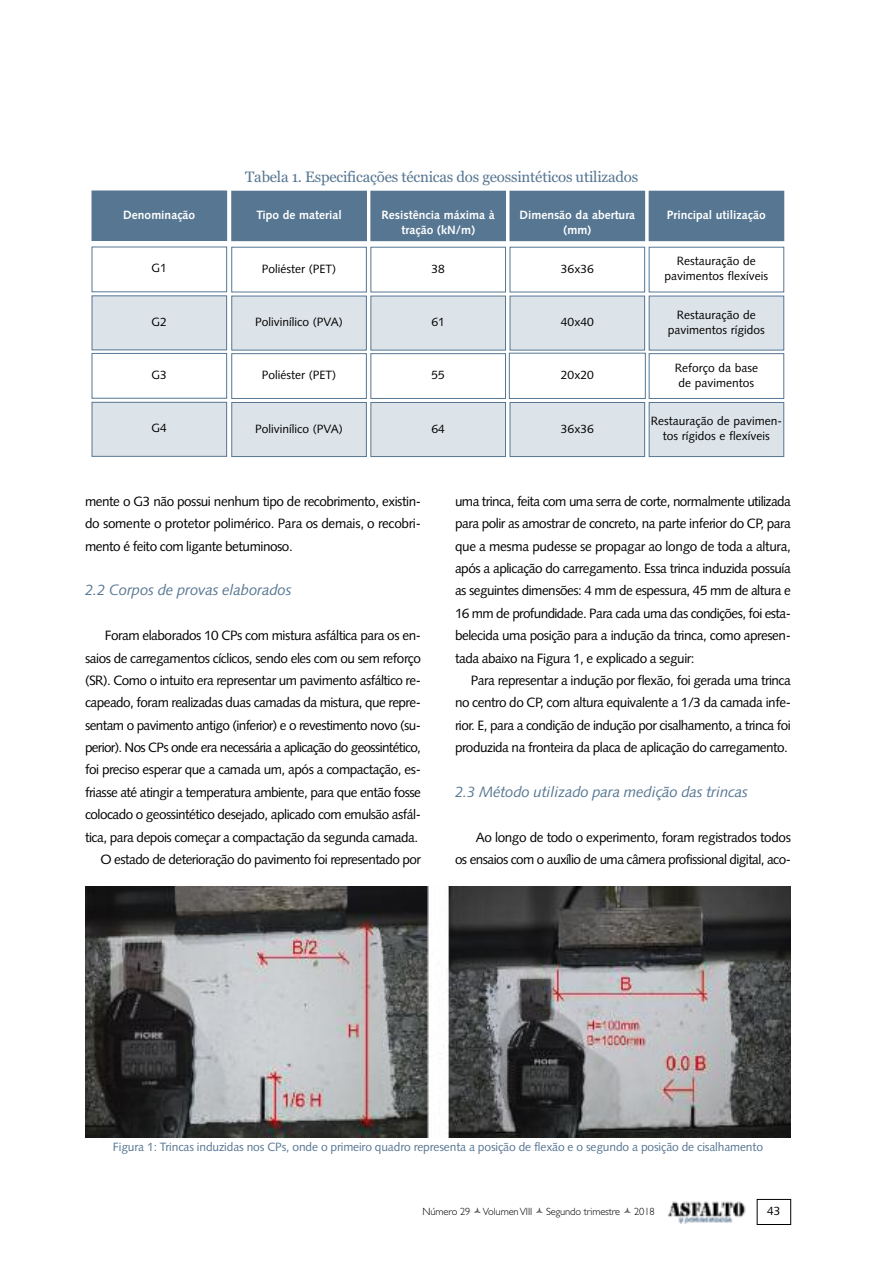
<style>
.page{position:relative;width:893px;height:1263px;background:#fff}
.page>*{position:absolute;margin:0;border:0;box-sizing:border-box;transform-origin:0 0}
.t1{font:italic 15px "Syntax LT Std";letter-spacing:-.01em;color:#567692}
.t2{font:15px "Georgia";letter-spacing:-.01em;color:#567692}
.t3{font:13.5px/22.4px "Syntax LT Std";letter-spacing:-.035em;color:#000;text-align:justify}
.t4{font:12px/15px "Syntax LT Std";color:#000;text-align:center}
.t5{font:12px "Syntax LT Std";letter-spacing:-.01em;color:#567692}
.t6{font:700 12px/15px "Syntax LT Std";color:#fff;text-align:center}
.t7{font:300 10.5px "Gill Sans";letter-spacing:-.01em;color:#000}
</style>
<div class="page">
<img style="left:667px;top:1201px;width:79px;height:22px">
<div style="left:757px;top:1199px;width:34px;height:26px;border:1px solid #000"></div>
<div style="left:92px;top:247px;width:135px;height:45px;border:1px solid #567692"></div>
<div style="left:92px;top:191px;width:134px;height:49px;background:#567692"></div>
<div style="left:92px;top:191px;width:135px;height:50px;border:1px solid #567692"></div>
<div style="left:92px;top:296px;width:134px;height:54px;background:#dde4e9"></div>
<div style="left:92px;top:296px;width:135px;height:54px;border:1px solid #567692"></div>
<div style="left:92px;top:353px;width:135px;height:45px;border:1px solid #567692"></div>
<div style="left:92px;top:402px;width:134px;height:54px;background:#dde4e9"></div>
<div style="left:92px;top:402px;width:135px;height:55px;border:1px solid #567692"></div>
<div style="left:231px;top:247px;width:136px;height:45px;border:1px solid #567692"></div>
<div style="left:232px;top:191px;width:134px;height:49px;background:#567692"></div>
<div style="left:231px;top:191px;width:136px;height:50px;border:1px solid #567692"></div>
<div style="left:232px;top:296px;width:134px;height:54px;background:#dde4e9"></div>
<div style="left:231px;top:353px;width:136px;height:46px;border:1px solid #567692"></div>
<div style="left:232px;top:403px;width:134px;height:53px;background:#dde4e9"></div>
<div style="left:231px;top:402px;width:136px;height:55px;border:1px solid #567692"></div>
<div style="left:371px;top:247px;width:135px;height:45px;border:1px solid #567692"></div>
<div style="left:371px;top:191px;width:134px;height:49px;background:#567692"></div>
<div style="left:371px;top:191px;width:135px;height:50px;border:1px solid #567692"></div>
<div style="left:371px;top:296px;width:134px;height:54px;background:#dde4e9"></div>
<div style="left:371px;top:353px;width:135px;height:46px;border:1px solid #567692"></div>
<div style="left:371px;top:403px;width:134px;height:53px;background:#dde4e9"></div>
<div style="left:371px;top:402px;width:135px;height:55px;border:1px solid #567692"></div>
<div style="left:510px;top:247px;width:135px;height:45px;border:1px solid #567692"></div>
<div style="left:510px;top:191px;width:134px;height:49px;background:#567692"></div>
<div style="left:510px;top:191px;width:135px;height:50px;border:1px solid #567692"></div>
<div style="left:510px;top:296px;width:134px;height:54px;background:#dde4e9"></div>
<div style="left:509px;top:353px;width:137px;height:46px;border:1px solid #567692"></div>
<div style="left:510px;top:403px;width:134px;height:53px;background:#dde4e9"></div>
<div style="left:510px;top:402px;width:135px;height:55px;border:1px solid #567692"></div>
<div style="left:649px;top:247px;width:135px;height:45px;border:1px solid #567692"></div>
<div style="left:649px;top:191px;width:134px;height:49px;background:#567692"></div>
<div style="left:649px;top:191px;width:135px;height:50px;border:1px solid #567692"></div>
<div style="left:649px;top:296px;width:134px;height:54px;background:#dde4e9"></div>
<div style="left:649px;top:353px;width:135px;height:46px;border:1px solid #567692"></div>
<div style="left:649px;top:403px;width:134px;height:53px;background:#dde4e9"></div>
<div style="left:649px;top:402px;width:135px;height:55px;border:1px solid #567692"></div>
<img style="left:85px;top:886px;width:706px;height:251px">
<p class="t2" style="left:245px;top:169px;width:395px">Tabela 1. Especificações técnicas dos geossintéticos utilizados</p>
<p class="t6" style="left:123px;top:208px;width:74px">Denominação</p>
<p class="t6" style="left:256px;top:208px;width:87px">Tipo de material</p>
<p class="t6" style="left:382px;top:208px;width:115px">Resistência máxima à tração (kN/m)</p>
<p class="t6" style="left:519px;top:208px;width:117px">Dimensão da abertura (mm)</p>
<p class="t6" style="left:667px;top:208px;width:100px">Principal utilização</p>
<p class="t4" style="left:152px;top:262px;width:17px">G1</p>
<p class="t4" style="left:262px;top:262px;width:76px">Poliéster (PET)</p>
<p class="t4" style="left:431px;top:262px;width:15px">38</p>
<p class="t4" style="left:561px;top:262px;width:34px">36x36</p>
<p class="t4" style="left:665px;top:254px;width:105px">Restauração de pavimentos flexíveis</p>
<p class="t4" style="left:152px;top:315px;width:17px">G2</p>
<p class="t4" style="left:255px;top:315px;width:89px">Polivinílico (PVA)</p>
<p class="t4" style="left:431px;top:315px;width:15px">61</p>
<p class="t4" style="left:152px;top:368px;width:17px">G3</p>
<p class="t4" style="left:262px;top:368px;width:76px">Poliéster (PET)</p>
<p class="t4" style="left:431px;top:368px;width:15px">55</p>
<p class="t4" style="left:152px;top:422px;width:17px">G4</p>
<p class="t4" style="left:255px;top:422px;width:89px">Polivinílico (PVA)</p>
<p class="t4" style="left:431px;top:422px;width:15px">64</p>
<p class="t4" style="left:561px;top:315px;width:34px">40x40</p>
<p class="t4" style="left:561px;top:368px;width:34px">20x20</p>
<p class="t4" style="left:561px;top:422px;width:34px">36x36</p>
<p class="t4" style="left:668px;top:308px;width:99px">Restauração de pavimentos rígidos</p>
<p class="t4" style="left:675px;top:361px;width:85px">Reforço da base de pavimentos</p>
<p class="t4" style="left:651px;top:414px;width:133px">Restauração de pavimen&shy;tos rígidos e flexíveis</p>
<p class="t3" style="left:85px;top:491px;width:337px">mente o G3 não possui nenhum tipo de recobrimento, existin&shy;do somente o protetor polimérico. Para os demais, o recobri&shy;mento é feito com ligante betuminoso.</p>
<p class="t1" style="left:85px;top:584px;width:208px">2.2 Corpos de provas elaborados</p>
<p class="t3" style="left:85px;top:625px;width:337px;text-align:right">Foram elaborados 10 CPs com mistura asfáltica para os en&shy;saios de carregamentos cíclicos, sendo eles com ou sem reforço (SR). Como o intuito era representar um pavimento asfáltico re&shy;capeado, foram realizadas duas camadas da mistura, que repre&shy;sentam o pavimento antigo (inferior) e o revestimento novo (su&shy;perior). Nos CPs onde era necessária a aplicação do geossintético, foi preciso esperar que a camada um, após a compactação, es&shy;friasse até atingir a temperatura ambiente, para que então fosse colocado o geossintético desejado, aplicado com emulsão asfál&shy;tica, para depois começar a compactação da segunda camada.<br>O estado de deterioração do pavimento foi representado por</p>
<p class="t3" style="left:455px;top:491px;width:337px">uma trinca, feita com uma serra de corte, normalmente utilizada para polir as amostrar de concreto, na parte inferior do CP, para que a mesma pudesse se propagar ao longo de toda a altura, após a aplicação do carregamento. Essa trinca induzida possuía as seguintes dimensões: 4 mm de espessura, 45 mm de altura e 16 mm de profundidade. Para cada uma das condições, foi esta&shy;belecida uma posição para a indução da trinca, como apresen&shy;tada abaixo na Figura 1, e explicado a seguir:</p>
<p class="t3" style="left:455px;top:670px;width:337px;text-indent:16px">Para representar a indução por flexão, foi gerada uma trinca no centro do CP, com altura equivalente a 1/3 da camada infe&shy;rior. E, para a condição de indução por cisalhamento, a trinca foi produzida na fronteira da placa de aplicação do carregamento.</p>
<p class="t1" style="left:455px;top:786px;width:294px">2.3 Método utilizado para medição das trincas</p>
<p class="t3" style="left:455px;top:827px;width:337px;text-align:right">Ao longo de todo o experimento, foram registrados todos<br>os ensaios com o auxílio de uma câmera profissional digital, aco-</p>
<p class="t5" style="left:113px;top:1142px;width:652px">Figura 1: Trincas induzidas nos CPs, onde o primeiro quadro representa a posição de flexão e o segundo a posição de cisalhamento</p>
<p class="t7" style="left:422px;top:1205px;width:111px">Número 29 VolumenVIII</p>
<p class="t7" style="left:546px;top:1205px;width:76px">Segundo trimestre</p>
<p class="t7" style="left:634px;top:1205px;width:22px">2018</p>
<p class="t4" style="left:767px;top:1204px;width:15px">43</p>
</div>
